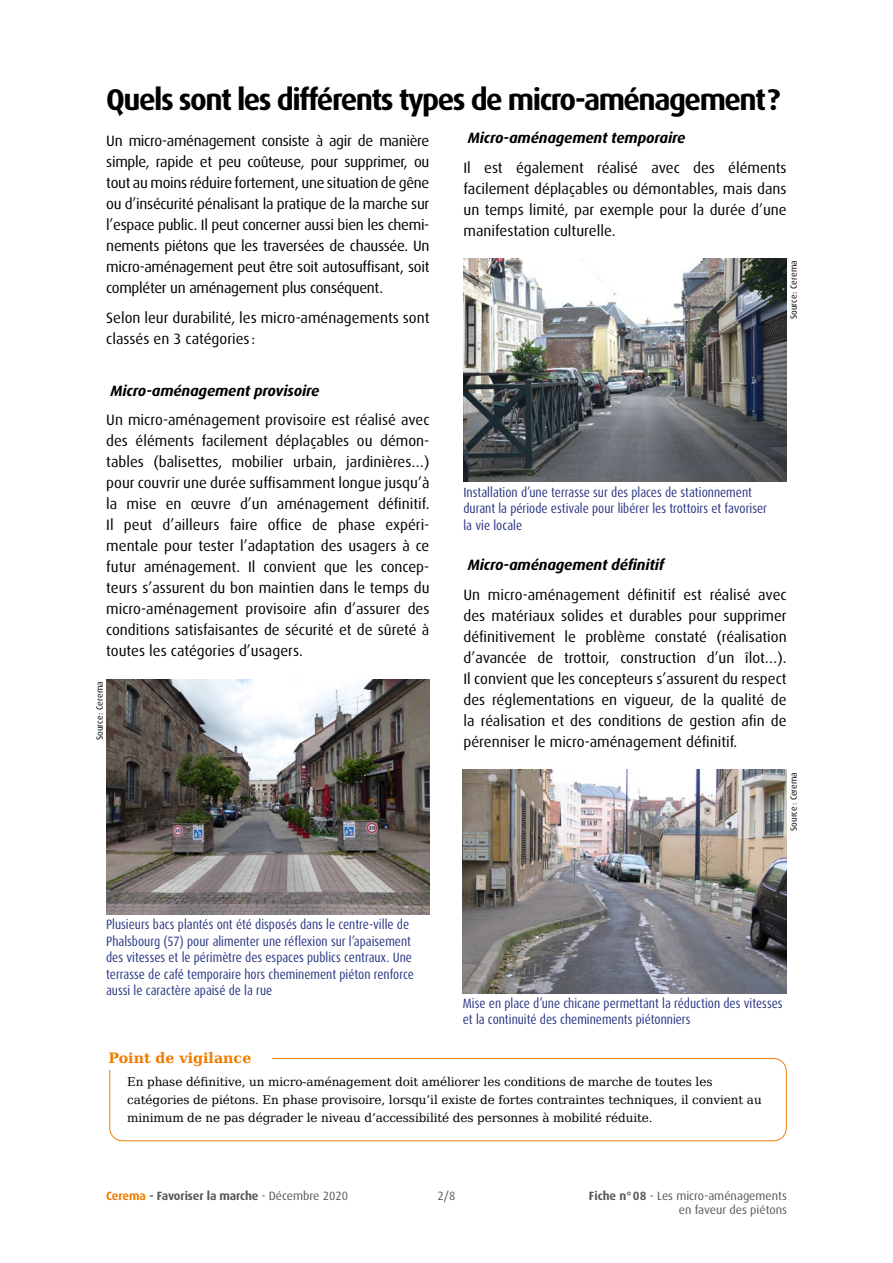
<style>
.page{position:relative;width:893px;height:1263px;background:#fff}
.page>*{position:absolute;margin:0;border:0;box-sizing:border-box;transform-origin:0 0}
.Titre_1{font:700 30px "Dax OT";letter-spacing:-.05em;color:#000}
.corps_de_texte{font:15px/21px "Dax OT";color:#000;text-align:justify}
.Titre_3{font:italic 700 15px "Dax OT";letter-spacing:-.01em;color:#000}
.encadre_titre{font:700 14.25px "DejaVu Serif";color:#ef7d00}
.legende{font:condensed 13.5px/16.5px "Dax OT";color:#283583}
.encadre_texte{font:12px/18px "DejaVu Serif";letter-spacing:-.01em;color:#000}
.t1{font:12px/14.4px "Dax OT";color:#575756;text-align:right}
.t2{font:700 12px "Dax OT";letter-spacing:-.01em;color:#575756}
.Source{font:9px "Dax OT";color:#000}
.s1{color:#ef7d00}
.s2{font-weight:400}
.s3{font-weight:700}
</style>
<div class="page">
<img style="left:463px;top:770px;width:323px;height:223px">
<img style="left:106px;top:679px;width:323px;height:235px">
<img style="left:463px;top:258px;width:324px;height:224px">
<div style="left:109px;top:1058px;width:678px;height:83px;border:1px solid #ef7d00;border-radius:13px"></div>
<div style="left:106px;top:1048px;width:166px;height:21px;background:#fff"></div>
<p class="Titre_1" style="left:106px;top:82px;width:676px">Quels sont les différents types de micro-aménagement?</p>
<p class="corps_de_texte" style="left:106px;top:131px;width:325px">Un micro-aménagement consiste à agir de manière simple, rapide et peu coûteuse, pour supprimer, ou tout au moins réduire fortement, une situation de gêne ou d’insécurité pénalisant la pratique de la marche sur l’espace public. Il peut concerner aussi bien les chemi&shy;nements piétons que les traversées de chaussée. Un micro-aménagement peut être soit autosuffisant, soit compléter un aménagement plus conséquent.</p>
<p class="corps_de_texte" style="left:106px;top:307px;width:325px">Selon leur durabilité, les micro-aménagements sont classés en 3 catégories :</p>
<p class="Titre_3" style="left:111px;top:382px;width:210px">Micro-aménagement provisoire</p>
<p class="corps_de_texte" style="left:106px;top:410px;width:325px">Un micro-aménagement provisoire est réalisé avec des éléments facilement déplaçables ou démon&shy;tables (balisettes, mobilier urbain, jardinières…) pour couvrir une durée suffisamment longue jusqu’à la mise en œuvre d’un aménagement définitif.<br>Il peut d’ailleurs faire office de phase expéri&shy;mentale pour tester l’adaptation des usagers à ce futur aménagement. Il convient que les concep&shy;teurs s’assurent du bon maintien dans le temps du micro-aménagement provisoire afin d’assurer des conditions satisfaisantes de sécurité et de sûreté à toutes les catégories d’usagers.</p>
<p class="Titre_3" style="left:468px;top:129px;width:219px">Micro-aménagement temporaire</p>
<p class="corps_de_texte" style="left:463px;top:157px;width:325px">Il est également réalisé avec des éléments facilement déplaçables ou démontables, mais dans un temps limité, par exemple pour la durée d’une manifestation culturelle.</p>
<p class="Source" style="left:789px;top:319px;width:60px;rotate:-90deg">Source: Cerema</p>
<p class="legende" style="left:463px;top:484px;width:305px">Installation d’une terrasse sur des places de stationnement durant la période estivale pour libérer les trottoirs et favoriser la vie locale</p>
<p class="Titre_3" style="left:468px;top:557px;width:198px">Micro-aménagement définitif</p>
<p class="corps_de_texte" style="left:463px;top:584px;width:325px">Un micro-aménagement définitif est réalisé avec des matériaux solides et durables pour supprimer définitivement le problème constaté (réalisation d’avancée de trottoir, construction d’un îlot…).<br>Il convient que les concepteurs s’assurent du respect des réglementations en vigueur, de la qualité de la réalisation et des conditions de gestion afin de pérenniser le micro-aménagement définitif.</p>
<p class="Source" style="left:95px;top:740px;width:60px;rotate:-90deg">Source: Cerema</p>
<p class="Source" style="left:789px;top:831px;width:60px;rotate:-90deg">Source: Cerema</p>
<p class="legende" style="left:106px;top:916px;width:309px">Plusieurs bacs plantés ont été disposés dans le centre-ville de Phalsbourg (57) pour alimenter une réflexion sur l’apaisement des vitesses et le périmètre des espaces publics centraux. Une terrasse de café temporaire hors cheminement piéton renforce aussi le caractère apaisé de la rue</p>
<p class="encadre_titre" style="left:108px;top:1047px;width:144px">Point de vigilance</p>
<p class="legende" style="left:463px;top:995px;width:321px">Mise en place d’une chicane permettant la réduction des vitesses et la continuité des cheminements piétonniers</p>
<p class="encadre_texte" style="left:127px;top:1073px;width:636px">En phase définitive, un micro-aménagement doit améliorer les conditions de marche de toutes les catégories de piétons. En phase provisoire, lorsqu’il existe de fortes contraintes techniques, il convient au minimum de ne pas dégrader le niveau d’accessibilité des personnes à mobilité réduite.</p>
<p class="t1" style="left:437px;top:1189px;width:19px">2/8</p>
<p class="t2" style="left:106px;top:1189px;width:244px"><span class="s1">Cerema</span> - Favoriser la marche <span class="s2">- Décembre 2020</span></p>
<p class="t1" style="left:589px;top:1189px;width:200px"><span class="s3">Fiche n°08</span> - Les micro-aménagements en faveur des piétons</p>
</div>
